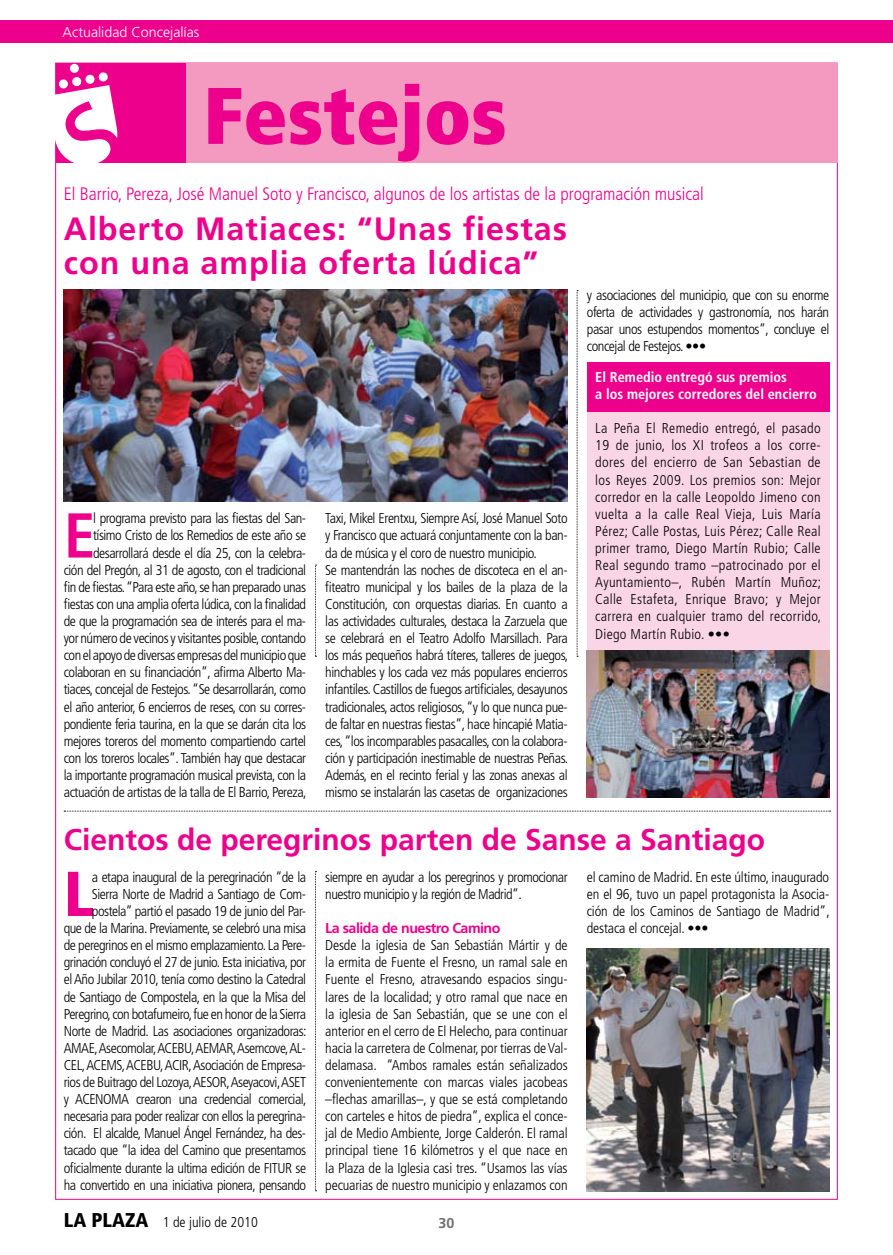
<style>
.page{position:relative;width:893px;height:1255px;background:#fff}
.page>*{position:absolute;margin:0;border:0;box-sizing:border-box;transform-origin:0 0}
.t1{font:900 condensed 79.95px "Frutiger";color:#ec008c}
.t2{font:900 condensed 63.3px "Frutiger";color:#ec008c}
.t3{font:700 condensed 63.3px "Frutiger";color:#ec008c}
.t4{font:700 32.25px/34.5px "Frutiger";letter-spacing:.03em;color:#ec008c}
.t5{font:700 30px "Frutiger";color:#ec008c}
.t6{font:300 condensed 18px "Frutiger";color:#ec008c}
.t7{font:300 condensed 14.25px/17.1px "Frutiger";letter-spacing:-.035em;color:#000;text-align:justify}
.t8{font:700 condensed 14.25px/17.1px "Frutiger";color:#fff}
.t9{font:700 14.25px "Frutiger";letter-spacing:-.035em;color:#ec008c}
.t10{font:300 condensed 14.25px "Frutiger";color:#000}
.t11{font:300 14.25px "Frutiger";color:#fff}
.t12{font:700 14.25px "Frutiger";color:#6d6f71}
.s1{font-weight:900;font-size:19.95px}
</style>
<div class="page">
<div style="left:0;top:20px;width:893px;height:23px;background:#ec008c"></div>
<div style="left:587px;top:362px;width:242px;height:50px;background:#ec008c"></div>
<div style="left:587px;top:412px;width:242px;height:353px;background:#fad5e5"></div>
<img style="left:587px;top:651px;width:242px;height:146px">
<img style="left:587px;top:948px;width:242px;height:243px">
<svg style="left:64px;top:810px;width:767px;height:1px"></svg>
<div style="left:138px;top:64px;width:700px;height:99px;background:#f49ac1"></div>
<div style="left:56px;top:64px;width:130px;height:99px;background:#ec008c"></div>
<div style="left:72px;top:77px;width:10px;height:9px;background:#fff;border-radius:4px"></div>
<div style="left:70px;top:63px;width:9px;height:10px;background:#fff;border-radius:4px"></div>
<div style="left:59px;top:79px;width:9px;height:10px;background:#fff;border-radius:4px"></div>
<svg style="left:85px;top:74px;width:10px;height:10px"></svg>
<svg style="left:98px;top:72px;width:10px;height:10px"></svg>
<svg style="left:55px;top:85px;width:62px;height:83px"></svg>
<img style="left:64px;top:289px;width:504px;height:213px">
<svg style="left:315px;top:564px;width:2px;height:93px"></svg>
<svg style="left:315px;top:871px;width:2px;height:320px"></svg>
<svg style="left:577px;top:290px;width:1px;height:367px"></svg>
<p class="t11" style="left:63px;top:24px;width:138px">Actualidad Concejalías</p>
<h1 class="t1" style="left:203px;top:67px;width:305px">Festejos</h1>
<p class="t6" style="left:64px;top:183px;width:641px">El Barrio, Pereza, José Manuel Soto y Francisco, algunos de los artistas de la programación musical</p>
<h3 class="t4" style="left:64px;top:211px;width:505px">Alberto Matiaces: “Unas fiestas con una amplia oferta lúdica”</h3>
<p class="t7" style="left:64px;top:510px;width:244px;text-align:right">l programa previsto para las fiestas del San&shy;tísimo Cristo de los Remedios de este año se desarrollará desde el día 25, con la celebra-<br>ción del Pregón, al 31 de agosto, con el tradicional fin de fiestas. “Para este año, se han preparado unas fiestas con una amplia oferta lúdica, con la finalidad de que la programación sea de interés para el ma&shy;yor número de vecinos y visitantes posible, contando con el apoyo de diversas empresas del municipio que colaboran en su financiación”, afirma Alberto Ma&shy;tiaces, concejal de Festejos. “Se desarrollarán, como el año anterior, 6 encierros de reses, con su corres&shy;pondiente feria taurina, en la que se darán cita los mejores toreros del momento compartiendo cartel con los toreros locales”. También hay que destacar la importante programación musical prevista, con la actuación de artistas de la talla de El Barrio, Pereza,</p>
<p class="t7" style="left:325px;top:510px;width:244px;text-align:left">Taxi, Mikel Erentxu, Siempre Así, José Manuel Soto y Francisco que actuará conjuntamente con la ban&shy;da de música y el coro de nuestro municipio.<br>Se mantendrán las noches de discoteca en el an&shy;fiteatro municipal y los bailes de la plaza de la Constitución, con orquestas diarias. En cuanto a las actividades culturales, destaca la Zarzuela que se celebrará en el Teatro Adolfo Marsillach. Para los más pequeños habrá títeres, talleres de juegos, hinchables y los cada vez más populares encierros infantiles. Castillos de fuegos artificiales, desayunos tradicionales, actos religiosos, “y lo que nunca pue&shy;de faltar en nuestras fiestas”, hace hincapié Matia&shy;ces, “los incomparables pasacalles, con la colabora&shy;ción y participación inestimable de nuestras Peñas.<br>Además, en el recinto ferial y las zonas anexas al mismo se instalarán las casetas de organizaciones</p>
<h2 class="t3" style="left:64px;top:498px;width:33px">E</h2>
<p class="t7" style="left:587px;top:287px;width:244px">y asociaciones del municipio, que con su enorme oferta de actividades y gastronomía, nos harán pasar unos estupendos momentos”, concluye el concejal de Festejos. •••</p>
<p class="t8" style="left:595px;top:368px;width:223px">El Remedio entregó sus premios<br>a los mejores corredores del encierro</p>
<p class="t7" style="left:595px;top:420px;width:227px">La Peña El Remedio entregó, el pasado 19 de junio, los XI trofeos a los corre&shy;dores del encierro de San Sebastian de los Reyes 2009. Los premios son: Mejor corredor en la calle Leopoldo Jimeno con vuelta a la calle Real Vieja, Luis María Pérez; Calle Postas, Luis Pérez; Calle Real primer tramo, Diego Martín Rubio; Calle Real segundo tramo –patrocinado por el Ayuntamiento–, Rubén Martín Muñoz; Calle Estafeta, Enrique Bravo; y Mejor carrera en cualquier tramo del recorrido, Diego Martín Rubio. •••</p>
<h3 class="t5" style="left:64px;top:822px;width:703px">Cientos de peregrinos parten de Sanse a Santiago</h3>
<h2 class="t2" style="left:64px;top:855px;width:32px">L</h2>
<p class="t7" style="left:587px;top:868px;width:244px">el camino de Madrid. En este último, inaugurado en el 96, tuvo un papel protagonista la Asocia&shy;ción de los Caminos de Santiago de Madrid”, destaca el concejal. •••</p>
<p class="t7" style="left:64px;top:868px;width:244px;text-align:right">a etapa inaugural de la peregrinación “de la Sierra Norte de Madrid a Santiago de Com&shy;postela” partió el pasado 19 de junio del Par-<br>que de la Marina. Previamente, se celebró una misa de peregrinos en el mismo emplazamiento. La Pere&shy;grinación concluyó el 27 de junio. Esta iniciativa, por el Año Jubilar 2010, tenía como destino la Catedral de Santiago de Compostela, en la que la Misa del Peregrino, con botafumeiro, fue en honor de la Sierra Norte de Madrid. Las asociaciones organizadoras:<br>AMAE, Asecomolar, ACEBU, AEMAR, Asemcove, AL-CEL, ACEMS, ACEBU, ACIR, Asociación de Empresa&shy;rios de Buitrago del Lozoya, AESOR, Aseyacovi, ASET y ACENOMA crearon una credencial comercial, necesaria para poder realizar con ellos la peregrina&shy;ción. El alcalde, Manuel Ángel Fernández, ha des&shy;tacado que “la idea del Camino que presentamos oficialmente durante la ultima edición de FITUR se ha convertido en una iniciativa pionera, pensando</p>
<p class="t7" style="left:325px;top:868px;width:244px">siempre en ayudar a los peregrinos y promocionar nuestro municipio y la región de Madrid”.</p>
<p class="t9" style="left:325px;top:919px;width:177px">La salida de nuestro Camino</p>
<p class="t7" style="left:325px;top:936px;width:244px">Desde la iglesia de San Sebastián Mártir y de la ermita de Fuente el Fresno, un ramal sale en Fuente el Fresno, atravesando espacios singu&shy;lares de la localidad; y otro ramal que nace en la iglesia de San Sebastián, que se une con el anterior en el cerro de El Helecho, para continuar hacia la carretera de Colmenar, por tierras de Val&shy;delamasa. “Ambos ramales están señalizados convenientemente con marcas viales jacobeas –flechas amarillas–, y que se está completando con carteles e hitos de piedra”, explica el conce&shy;jal de Medio Ambiente, Jorge Calderón. El ramal principal tiene 16 kilómetros y el que nace en la Plaza de la Iglesia casi tres. “Usamos las vías pecuarias de nuestro municipio y enlazamos con</p>
<p class="t12" style="left:439px;top:1214px;width:17px">30</p>
<p class="t10" style="left:64px;top:1214px;width:196px"><span class="s1">LA PLAZA</span> 1 de julio de 2010</p>
</div>
